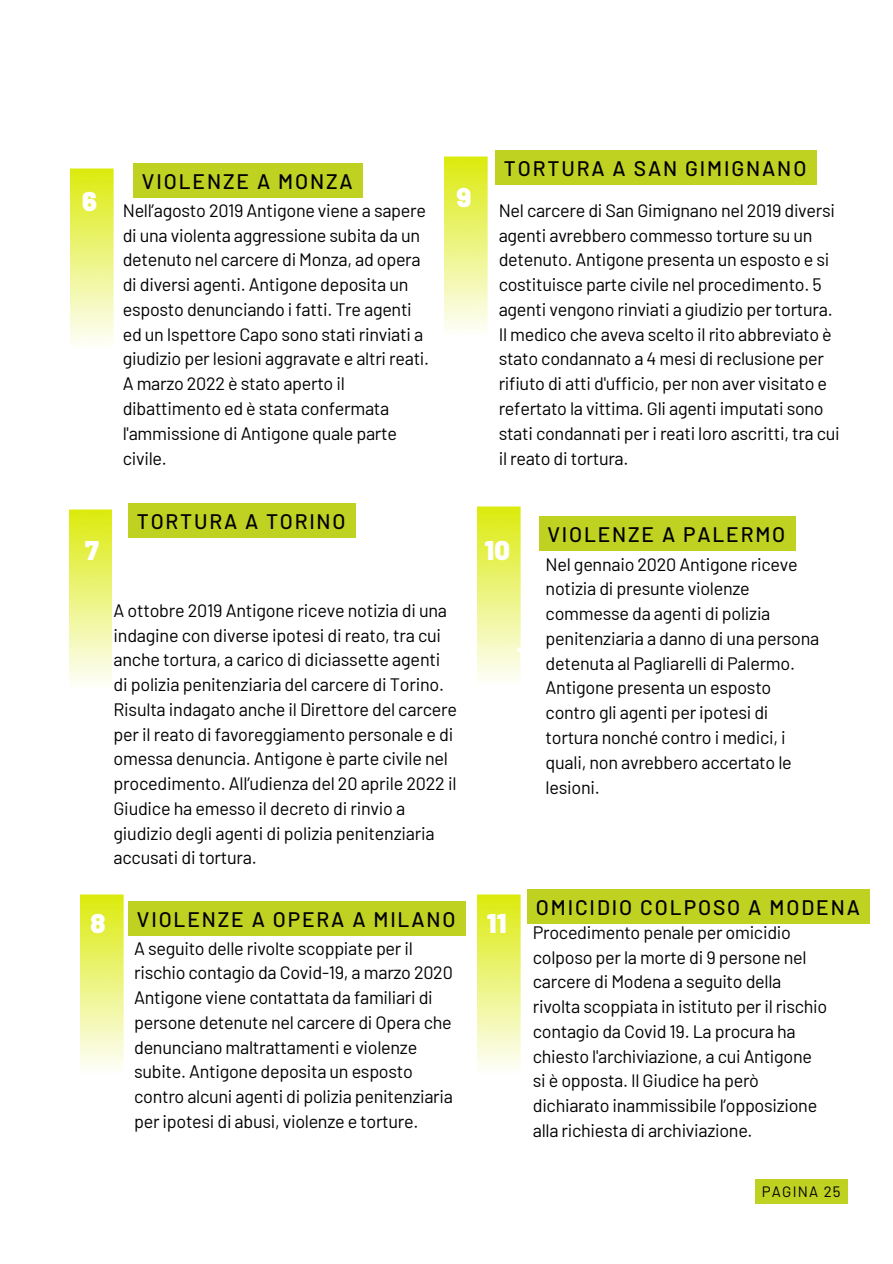
<style>
.page{position:relative;width:893px;height:1264px;background:#fff}
.page>*{position:absolute;margin:0;border:0;box-sizing:border-box;transform-origin:0 0}
.t1{font:900 27px "Barlow";color:#fff}
.t2{font:500 21px "Barlow";letter-spacing:.09em;color:#000}
.t3{font:18px/24.8px "Barlow";letter-spacing:-.015em;color:#000}
.t4{font:15px "Barlow";letter-spacing:.08em;color:#000}
</style>
<div class="page">
<img style="left:69px;top:509px;width:43px;height:174px">
<img style="left:80px;top:894px;width:43px;height:174px">
<img style="left:477px;top:506px;width:43px;height:174px">
<img style="left:477px;top:894px;width:43px;height:174px">
<img style="left:71px;top:168px;width:43px;height:175px">
<img style="left:444px;top:156px;width:43px;height:174px">
<div style="left:128px;top:503px;width:228px;height:35px;background:#bfd121"></div>
<div style="left:128px;top:901px;width:338px;height:34px;background:#bfd121"></div>
<div style="left:133px;top:163px;width:230px;height:34px;background:#bfd121"></div>
<div style="left:539px;top:516px;width:256px;height:34px;background:#bfd121"></div>
<div style="left:495px;top:151px;width:321px;height:34px;background:#bfd121"></div>
<div style="left:527px;top:889px;width:343px;height:34px;background:#bfd121"></div>
<div style="left:755px;top:1178px;width:92px;height:24px;background:#bfd121"></div>
<p class="t2" style="left:142px;top:168px;width:212px">VIOLENZE A MONZA</p>
<p class="t1" style="left:82px;top:184px;width:16px">6</p>
<p class="t1" style="left:457px;top:180px;width:16px">9</p>
<p class="t3" style="left:123px;top:197px;width:308px">Nell’agosto 2019 Antigone viene a sapere di una violenta aggressione subita da un detenuto nel carcere di Monza, ad opera di diversi agenti. Antigone deposita un esposto denunciando i fatti. Tre agenti ed un Ispettore Capo sono stati rinviati a giudizio per lesioni aggravate e altri reati.<br>A marzo 2022 è stato aperto il dibattimento ed è stata confermata l'ammissione di Antigone quale parte civile.</p>
<p class="t2" style="left:504px;top:155px;width:304px">TORTURA A SAN GIMIGNANO</p>
<p class="t3" style="left:498px;top:197px;width:342px">Nel carcere di San Gimignano nel 2019 diversi agenti avrebbero commesso torture su un detenuto. Antigone presenta un esposto e si costituisce parte civile nel procedimento. 5 agenti vengono rinviati a giudizio per tortura.<br>Il medico che aveva scelto il rito abbreviato è stato condannato a 4 mesi di reclusione per rifiuto di atti d'ufficio, per non aver visitato e refertato la vittima. Gli agenti imputati sono stati condannati per i reati loro ascritti, tra cui il reato di tortura.</p>
<p class="t1" style="left:85px;top:533px;width:15px">7</p>
<p class="t2" style="left:137px;top:508px;width:210px">TORTURA A TORINO</p>
<p class="t3" style="left:113px;top:597px;width:345px">A ottobre 2019 Antigone riceve notizia di una indagine con diverse ipotesi di reato, tra cui anche tortura, a carico di diciassette agenti di polizia penitenziaria del carcere di Torino.<br>Risulta indagato anche il Direttore del carcere per il reato di favoreggiamento personale e di omessa denuncia. Antigone è parte civile nel procedimento. All’udienza del 20 aprile 2022 il Giudice ha emesso il decreto di rinvio a giudizio degli agenti di polizia penitenziaria accusati di tortura.</p>
<p class="t1" style="left:484px;top:533px;width:27px">10</p>
<p class="t2" style="left:547px;top:520px;width:239px">VIOLENZE A PALERMO</p>
<p class="t3" style="left:545px;top:551px;width:275px">Nel gennaio 2020 Antigone riceve notizia di presunte violenze commesse da agenti di polizia penitenziaria a danno di una persona detenuta al Pagliarelli di Palermo.<br>Antigone presenta un esposto contro gli agenti per ipotesi di tortura nonché contro i medici, i quali, non avrebbero accertato le lesioni.</p>
<p class="t1" style="left:517px;top:639px;width:27px">12</p>
<p class="t2" style="left:137px;top:906px;width:320px">VIOLENZE A OPERA A MILANO</p>
<p class="t1" style="left:90px;top:906px;width:17px">8</p>
<p class="t1" style="left:487px;top:906px;width:21px">11</p>
<p class="t3" style="left:134px;top:935px;width:320px">A seguito delle rivolte scoppiate per il rischio contagio da Covid-19, a marzo 2020<br>Antigone viene contattata da familiari di persone detenute nel carcere di Opera che denunciano maltrattamenti e violenze subite. Antigone deposita un esposto contro alcuni agenti di polizia penitenziaria per ipotesi di abusi, violenze e torture.</p>
<p class="t2" style="left:535px;top:893px;width:325px">OMICIDIO COLPOSO A MODENA</p>
<p class="t3" style="left:533px;top:919px;width:296px">Procedimento penale per omicidio colposo per la morte di 9 persone nel carcere di Modena a seguito della rivolta scoppiata in istituto per il rischio contagio da Covid 19. La procura ha chiesto l'archiviazione, a cui Antigone si è opposta. Il Giudice ha però dichiarato inammissibile l’opposizione alla richiesta di archiviazione.</p>
<p class="t4" style="left:761px;top:1181px;width:80px">PAGINA 25</p>
</div>
